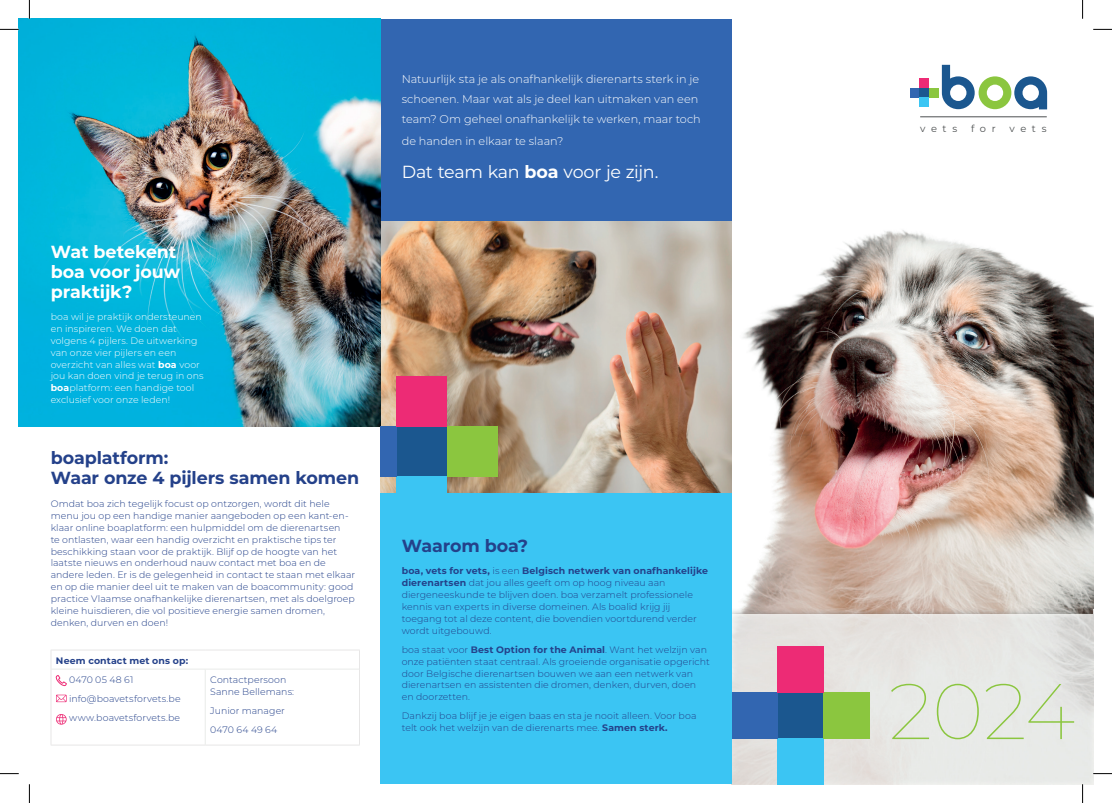
<style>
.page{position:relative;width:1112px;height:803px;background:#fff}
.page>*{position:absolute;margin:0;border:0;box-sizing:border-box;transform-origin:0 0}
.t1{font:100 78.62px "Montserrat";color:#8bc63f}
.t2{font:700 17.5px/20px "Montserrat";letter-spacing:-.01em;color:#24418a}
.t3{font:700 17.5px/20px "Montserrat";letter-spacing:-.01em;color:#fff}
.t4{font:17.5px "Montserrat";letter-spacing:-.02em;color:#fff}
.t5{font:300 11.25px/20px "Montserrat";letter-spacing:-.005em;color:#fff}
.t6{font:9.88px "Montserrat";letter-spacing:.565em;color:#4d5051}
.t7{font:300 9.38px/11.9px "Montserrat";letter-spacing:.005em;color:#24418a}
.t8{font:300 9.38px/11.9px "Montserrat";letter-spacing:.005em;color:#fff}
.t9{font:700 9.38px "Montserrat";letter-spacing:.015em;color:#24418a}
.s1{font-weight:700}
</style>
<div class="page">
<img style="left:731px;top:150px;width:361px;height:465px">
<svg style="left:941px;top:65px;width:105px;height:44px"></svg>
<div style="left:909px;top:88px;width:10px;height:9px;background:#3266b1"></div>
<div style="left:919px;top:88px;width:9px;height:9px;background:#1b578f"></div>
<div style="left:919px;top:97px;width:9px;height:10px;background:#3bc5f3"></div>
<div style="left:919px;top:79px;width:9px;height:9px;background:#ed2b75"></div>
<div style="left:928px;top:88px;width:10px;height:9px;background:#8bc63f"></div>
<hr style="left:919px;top:116px;width:127px;height:1px;background:#4d5051">
<img style="left:731px;top:608px;width:34px;height:7px">
<img style="left:771px;top:784px;width:321px;height:1px">
<img style="left:731px;top:615px;width:361px;height:169px">
<div style="left:777px;top:692px;width:46px;height:46px;background:#1b578f"></div>
<div style="left:777px;top:738px;width:46px;height:46px;background:#3bc5f3"></div>
<div style="left:731px;top:692px;width:46px;height:46px;background:#3266b1"></div>
<div style="left:823px;top:692px;width:46px;height:46px;background:#8bc63f"></div>
<div style="left:777px;top:646px;width:46px;height:46px;background:#ed2b75"></div>
<div style="left:380px;top:492px;width:351px;height:292px;background:#3bc5f3"></div>
<img style="left:380px;top:221px;width:351px;height:271px">
<div style="left:380px;top:19px;width:351px;height:202px;background:#3266b1"></div>
<img style="left:19px;top:19px;width:361px;height:407px">
<hr style="left:51px;top:650px;width:154px;height:1px;background:#e7e6e6">
<svg style="left:51px;top:651px;width:1px;height:18px"></svg>
<hr style="left:205px;top:650px;width:155px;height:1px;background:#e7e6e6">
<svg style="left:359px;top:651px;width:1px;height:18px"></svg>
<hr style="left:51px;top:669px;width:1px;height:76px;background:#e7e6e6">
<hr style="left:359px;top:669px;width:1px;height:76px;background:#e7e6e6">
<hr style="left:51px;top:745px;width:154px;height:1px;background:#e7e6e6">
<hr style="left:205px;top:745px;width:155px;height:1px;background:#e7e6e6">
<hr style="left:51px;top:669px;width:154px;height:1px;background:#e9ebe9">
<hr style="left:205px;top:669px;width:154px;height:1px;background:#e9ebe9">
<hr style="left:205px;top:669px;width:1px;height:76px;background:#e9ebe9">
<svg style="left:55px;top:675px;width:12px;height:11px"></svg>
<svg style="left:56px;top:695px;width:11px;height:7px"></svg>
<svg style="left:56px;top:714px;width:11px;height:11px"></svg>
<div style="left:396px;top:426px;width:51px;height:51px;background:#1b578f"></div>
<div style="left:396px;top:477px;width:51px;height:50px;background:#3bc5f3"></div>
<div style="left:380px;top:426px;width:16px;height:51px;background:#3266b1"></div>
<div style="left:447px;top:426px;width:50px;height:51px;background:#8bc63f"></div>
<div style="left:396px;top:376px;width:51px;height:50px;background:#ed2b75"></div>
<svg style="left:0;top:29px;width:19px;height:1px"></svg>
<svg style="left:1093px;top:29px;width:18px;height:1px"></svg>
<svg style="left:0;top:773px;width:19px;height:1px"></svg>
<svg style="left:1092px;top:773px;width:19px;height:1px"></svg>
<svg style="left:29px;top:0;width:1px;height:19px"></svg>
<svg style="left:29px;top:784px;width:1px;height:19px"></svg>
<svg style="left:1082px;top:0;width:1px;height:19px"></svg>
<svg style="left:1081px;top:784px;width:2px;height:19px"></svg>
<h2 class="t3" style="left:51px;top:240px;width:131px">Wat betekent boa voor jouw praktijk?</h2>
<p class="t8" style="left:51px;top:310px;width:154px">boa wil je praktijk ondersteunen en inspireren. We doen dat volgens 4 pijlers. De uitwerking van onze vier pijlers en een overzicht van alles wat <span class="s1">boa</span> voor jou kan doen vind je terug in ons <span class="s1">boa</span>platform: een handige tool exclusief voor onze leden!</p>
<h2 class="t2" style="left:51px;top:447px;width:310px">boaplatform:<br>Waar onze 4 pijlers samen komen</h2>
<p class="t7" style="left:51px;top:497px;width:306px">Omdat boa zich tegelijk focust op ontzorgen, wordt dit hele menu jou op een handige manier aangeboden op een kant-en&shy;klaar online boaplatform: een hulpmiddel om de dierenartsen<br>te ontlasten, waar een handig overzicht en praktische tips ter beschikking staan voor de praktijk. Blijf op de hoogte van het laatste nieuws en onderhoud nauw contact met boa en de andere leden. Er is de gelegenheid in contact te staan met elkaar en op die manier deel uit te maken van de boacommunity: good practice Vlaamse onafhankelijke dierenartsen, met als doelgroep kleine huisdieren, die vol positieve energie samen dromen, denken, durven en doen!</p>
<p class="t9" style="left:56px;top:654px;width:134px">Neem contact met ons op:</p>
<p class="t7" style="left:69px;top:670px;width:113px;line-height:19px">0470 05 48 61 info@boavetsforvets.be www.boavetsforvets.be</p>
<p class="t7" style="left:210px;top:674px;width:85px">Contactpersoon<br>Sanne Bellemans:</p>
<p class="t7" style="left:210px;top:701px;width:76px;line-height:19px">Junior manager<br>0470 64 49 64</p>
<p class="t5" style="left:401px;top:68px;width:300px">Natuurlijk sta je als onafhankelijk dierenarts sterk in je schoenen. Maar wat als je deel kan uitmaken van een team? Om geheel onafhankelijk te werken, maar toch</p>
<p class="t5" style="left:401px;top:131px;width:163px">de handen in elkaar te slaan?</p>
<h2 class="t4" style="left:401px;top:160px;width:258px">Dat team kan <span class="s1">boa</span> voor je zijn.</h2>
<h2 class="t2" style="left:401px;top:535px;width:128px">Waarom boa?</h2>
<p class="t7" style="left:401px;top:565px;width:308px"><span class="s1">boa, vets for vets,</span> is een <span class="s1">Belgisch netwerk van onafhankelijke dierenartsen</span> dat jou alles geeft om op hoog niveau aan diergeneeskunde te blijven doen. boa verzamelt professionele kennis van experts in diverse domeinen. Als boalid krijg jij toegang tot al deze content, die bovendien voortdurend verder wordt uitgebouwd.</p>
<p class="t7" style="left:401px;top:643px;width:309px">boa staat voor <span class="s1">Best Option for the Animal</span>. Want het welzijn van onze patiënten staat centraal. Als groeiende organisatie opgericht door Belgische dierenartsen bouwen we aan een netwerk van dierenartsen en assistenten die dromen, denken, durven, doen en doorzetten.</p>
<p class="t7" style="left:401px;top:710px;width:296px">Dankzij boa blijf je je eigen baas en sta je nooit alleen. Voor boa telt ook het welzijn van de dierenarts mee. <span class="s1">Samen sterk.</span></p>
<p class="t6" style="left:919px;top:121px;width:39px">vets</p>
<p class="t6" style="left:970px;top:121px;width:26px">for</p>
<p class="t6" style="left:1009px;top:121px;width:39px">vets</p>
<h1 class="t1" style="left:888px;top:659px;width:188px">2024</h1>
</div>
